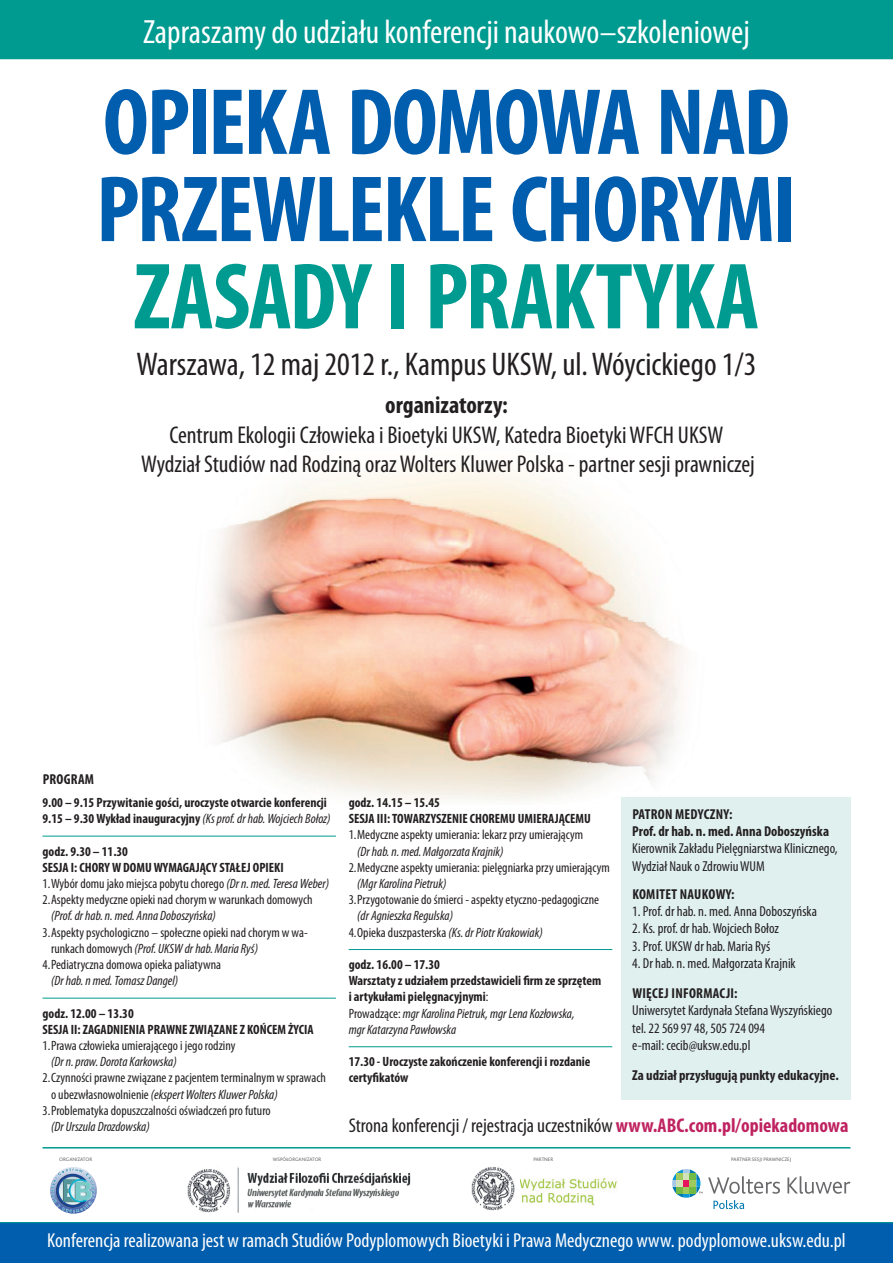
<style>
.page{position:relative;width:893px;height:1263px;background:#fff}
.page>*{position:absolute;margin:0;border:0;box-sizing:border-box;transform-origin:0 0}
.t1{font:700 condensed 95.03px/87.2px "Myriad Pro";letter-spacing:-.025em;color:#015dad}
.t2{font:700 condensed 95.03px "Myriad Pro";letter-spacing:-.01em;color:#009b90}
.t3{font:condensed 33.75px "Myriad Pro";color:#fff}
.t4{font:condensed 32.92px "Myriad Pro";color:#231f20}
.t5{font:condensed 24.3px/29.2px "Myriad Pro";color:#231f20;text-align:center}
.t6{font:700 condensed 24.3px "Myriad Pro";color:#231f20}
.t7{font:condensed 20.25px "Myriad Pro";color:#fff}
.t8{font:condensed 19.95px "Myriad Pro";color:#231f20}
.t9{font:condensed 14.4px/17.3px "Myriad Pro";color:#231f20}
.t10{font:700 condensed 14.4px/17.3px "Myriad Pro";color:#231f20;text-align:center}
.t11{font:700 condensed 14.4px "Myriad Pro";letter-spacing:.02em;color:#231f20}
.t12{font:condensed 13.5px/16.2px "Myriad Pro";color:#231f20}
.t13{font:700 condensed 13.5px/16.2px "Myriad Pro";color:#231f20}
.t14{font:italic condensed 13.5px/16.2px "Myriad Pro";color:#231f20}
.t15{font:5.18px "Bliss 2";letter-spacing:-.01em;color:#69696c}
.s1{font-weight:400;font-style:italic}
.s2{font-weight:700}
.s3{font-style:italic}
.s4{font-style:normal}
.s5{font-weight:400}
.s6{font-weight:700;color:#bf2260}
</style>
<div class="page">
<img style="left:208px;top:466px;width:478px;height:336px">
<div style="left:0;top:0;width:893px;height:59px;background:#009b90"></div>
<div style="left:0;top:1222px;width:893px;height:41px;background:#015dad"></div>
<hr style="left:43px;top:836px;width:293px;height:1px;background:#009b90">
<hr style="left:43px;top:998px;width:293px;height:1px;background:#009b90">
<hr style="left:349px;top:949px;width:263px;height:1px;background:#009b90">
<hr style="left:349px;top:1046px;width:263px;height:1px;background:#009b90">
<hr style="left:43px;top:1147px;width:807px;height:1px;background:#009b90">
<svg style="left:708px;top:1176px;width:72px;height:18px"></svg>
<svg style="left:787px;top:1176px;width:63px;height:18px"></svg>
<svg style="left:672px;top:1169px;width:30px;height:29px"></svg>
<svg style="left:713px;top:1200px;width:31px;height:9px"></svg>
<img style="left:50px;top:1167px;width:47px;height:47px;border-radius:23px">
<img style="left:187px;top:1166px;width:224px;height:47px">
<img style="left:471px;top:1167px;width:44px;height:44px">
<img style="left:521px;top:1193px;width:74px;height:13px">
<img style="left:520px;top:1177px;width:97px;height:14px">
<div style="left:621px;top:797px;width:229px;height:302px;background:#e0f0ef"></div>
<h2 class="t3" style="left:143px;top:12px;width:608px">Zapraszamy do udziału konferencji naukowo–szkoleniowej</h2>
<h1 class="t1" style="left:96px;top:77px;width:702px">OPIEKA DOMOWA NAD<br>PRZEWLEKLE CHORYMI</h1>
<h1 class="t2" style="left:134px;top:237px;width:627px">ZASADY I PRAKTYKA</h1>
<h3 class="t4" style="left:137px;top:345px;width:621px">Warszawa, 12 maj 2012 r., Kampus UKSW, ul. Wóycickiego 1/3</h3>
<h3 class="t6" style="left:385px;top:390px;width:124px">organizatorzy:</h3>
<h3 class="t5" style="left:141px;top:420px;width:615px">Centrum Ekologii Człowieka i Bioetyki UKSW, Katedra Bioetyki WFCH UKSW<br>Wydział Studiów nad Rodziną oraz Wolters Kluwer Polska - partner sesji prawniczej</h3>
<p class="t11" style="left:43px;top:770px;width:53px">PROGRAM</p>
<p class="t13" style="left:43px;top:794px;width:290px">9.00 – 9.15 Przywitanie gości, uroczyste otwarcie konferencji<br>9.15 – 9.30 Wykład inauguracyjny <span class="s1">(Ks prof. dr hab. Wojciech Bołoz)</span></p>
<p class="t12" style="left:43px;top:843px;width:288px"><span class="s2">godz. 9.30 – 11.30<br>SESJA I: CHORY W DOMU WYMAGAJĄCY STAŁEJ OPIEKI<br></span>1.Wybór domu jako miejsca pobytu chorego <span class="s3">(Dr n. med. Teresa Weber)<br></span>2.Aspekty medyczne opieki nad chorym w warunkach domowych</p>
<p class="t14" style="left:51px;top:908px;width:166px">(Prof. dr hab. n. med. Anna Doboszyńska)</p>
<p class="t12" style="left:43px;top:924px;width:267px">3.Aspekty psychologiczno – społeczne opieki nad chorym w wa-</p>
<p class="t14" style="left:51px;top:940px;width:209px"><span class="s4">runkach domowych</span> (Prof. UKSW dr hab. Maria Ryś)</p>
<p class="t12" style="left:43px;top:956px;width:180px">4.Pediatryczna domowa opieka paliatywna</p>
<p class="t14" style="left:51px;top:972px;width:129px">(Dr hab. n med. Tomasz Dangel)</p>
<p class="t13" style="left:43px;top:1005px;width:273px">godz. 12.00 – 13.30<br>SESJA II: ZAGADNIENIA PRAWNE ZWIĄZANE Z KOŃCEM ŻYCIA</p>
<p class="t12" style="left:43px;top:1037px;width:194px">1.Prawa człowieka umierającego i jego rodziny</p>
<p class="t14" style="left:51px;top:1053px;width:127px">(Dr n. praw. Dorota Karkowska)</p>
<p class="t12" style="left:43px;top:1070px;width:285px">2.Czynności prawne związane z pacjentem terminalnym w sprawach</p>
<p class="t14" style="left:51px;top:1086px;width:228px"><span class="s4">o ubezwłasnowolnienie</span> (ekspert Wolters Kluwer Polska)</p>
<p class="t12" style="left:43px;top:1102px;width:230px">3.Problematyka dopuszczalności oświadczeń pro futuro</p>
<p class="t14" style="left:51px;top:1118px;width:100px">(Dr Urszula Drozdowska)</p>
<p class="t13" style="left:349px;top:794px;width:244px">godz. 14.15 – 15.45<br>SESJA III: TOWARZYSZENIE CHOREMU UMIERAJĄCEMU</p>
<p class="t12" style="left:349px;top:827px;width:236px">1.Medyczne aspekty umierania: lekarz przy umierającym</p>
<p class="t14" style="left:357px;top:843px;width:148px">(Dr hab. n. med. Małgorzata Krajnik)</p>
<p class="t12" style="left:349px;top:859px;width:263px">2.Medyczne aspekty umierania: pielęgniarka przy umierającym</p>
<p class="t14" style="left:357px;top:875px;width:91px">(Mgr Karolina Pietruk)</p>
<p class="t12" style="left:349px;top:891px;width:252px">3.Przygotowanie do śmierci - aspekty etyczno-pedagogiczne</p>
<p class="t14" style="left:349px;top:908px;width:196px;text-indent:9px">(dr Agnieszka Regulska)<br><span class="s4">4.Opieka duszpasterska</span> (Ks. dr Piotr Krakowiak)</p>
<p class="t13" style="left:349px;top:956px;width:254px">godz. 16.00 – 17.30<br>Warsztaty z udziałem przedstawicieli firm ze sprzętem i artykułami pielęgnacyjnymi<span class="s5">:<br>Prowadzące:</span> <span class="s1">mgr Karolina Pietruk, mgr Lena Kozłowska,<br>mgr Katarzyna Pawłowska</span></p>
<p class="t13" style="left:349px;top:1053px;width:243px">17.30 - Uroczyste zakończenie konferencji i rozdanie certyfikatów</p>
<p class="t10" style="left:632px;top:805px;width:14px">Patron</p>
<p class="t10" style="left:675px;top:805px;width:8px">medyczny</p>
<p class="t10" style="left:632px;top:805px;width:198px">:<br>Prof. dr hab. n. med. Anna Doboszyńska</p>
<p class="t9" style="left:632px;top:840px;width:207px">Kierownik Zakładu Pielęgniarstwa Klinicznego,<br>Wydział Nauk o Zdrowiu WUM</p>
<p class="t10" style="left:632px;top:885px;width:14px">Komitet</p>
<p class="t10" style="left:680px;top:885px;width:9px">naukowy</p>
<p class="t10" style="left:731px;top:885px;width:5px">:</p>
<p class="t9" style="left:632px;top:902px;width:186px">1. Prof. dr hab. n. med. Anna Doboszyńska</p>
<p class="t9" style="left:632px;top:920px;width:148px">2. Ks. prof. dr hab. Wojciech Bołoz</p>
<p class="t9" style="left:632px;top:937px;width:140px">3. Prof. UKSW dr hab. Maria Ryś</p>
<p class="t9" style="left:632px;top:954px;width:165px">4. Dr hab. n. med. Małgorzata Krajnik</p>
<p class="t10" style="left:632px;top:984px;width:64px">Więcej informacji</p>
<p class="t10" style="left:734px;top:984px;width:5px">:</p>
<p class="t9" style="left:632px;top:1002px;width:202px">Uniwersytet Kardynała Stefana Wyszyńskiego tel. 22 569 97 48, 505 724 094<br>e-mail: cecib@uksw.edu.pl</p>
<p class="t10" style="left:632px;top:1066px;width:208px">Za udział przysługują punkty edukacyjne.</p>
<h3 class="t8" style="left:349px;top:1113px;width:501px">Strona konferencji / rejestracja uczestników <span class="s6">www.ABC.com.pl/opiekadomowa</span></h3>
<p class="t15" style="left:59px;top:1156px;width:34px">ORGANIZATOR</p>
<p class="t15" style="left:273px;top:1156px;width:50px">WSPÓŁORGANIZATOR</p>
<p class="t15" style="left:534px;top:1156px;width:21px">PARTNER</p>
<p class="t15" style="left:731px;top:1156px;width:61px">PARTNER SESJI PRAWNICZEJ</p>
<h3 class="t7" style="left:47px;top:1228px;width:800px">Konferencja realizowana jest w ramach Studiów Podyplomowych Bioetyki i Prawa Medycznego www. podyplomowe.uksw.edu.pl</h3>
</div>
